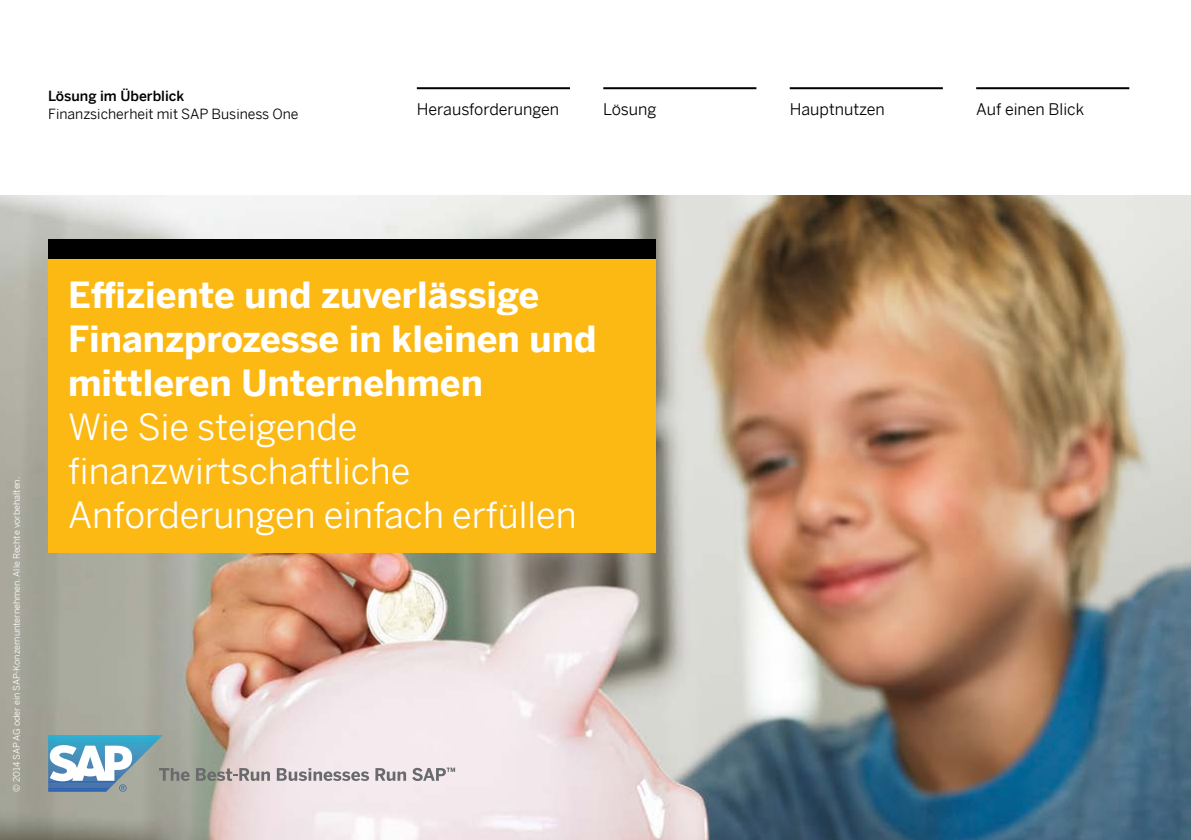
<style>
.page{position:relative;width:1191px;height:840px;background:#fff}
.page>*{position:absolute;margin:0;border:0;box-sizing:border-box;transform-origin:0 0}
.t1{font:700 36px/44px "Benton Sans";color:#fff}
.t2{font:36px/44px "Benton Sans";color:#fff}
.t3{font:16px "Benton Sans";color:#000}
.t4{font:14px "Benton Sans";color:#000}
.t5{font:500 14px "Benton Sans";color:#000}
.t6{font:9px "Benton Sans";color:#fff}
</style>
<div class="page">
<img style="left:0;top:195px;width:1191px;height:644px">
<div style="left:48px;top:258px;width:607px;height:294px;background:#fdb913"></div>
<div style="left:48px;top:238px;width:607px;height:20px;background:#000"></div>
<hr style="left:789px;top:87px;width:154px;height:2px;background:#000">
<hr style="left:603px;top:87px;width:153px;height:2px;background:#000">
<hr style="left:417px;top:87px;width:153px;height:2px;background:#000">
<hr style="left:976px;top:87px;width:153px;height:2px;background:#000">
<svg style="left:48px;top:734px;width:142px;height:57px"></svg>
<svg style="left:196px;top:767px;width:74px;height:13px"></svg>
<svg style="left:277px;top:767px;width:92px;height:13px"></svg>
<svg style="left:375px;top:767px;width:31px;height:13px"></svg>
<svg style="left:412px;top:767px;width:43px;height:13px"></svg>
<p class="t5" style="left:48px;top:84px;width:138px">Lösung im Überblick</p>
<p class="t4" style="left:48px;top:102px;width:252px">Finanzsicherheit mit SAP Business One</p>
<p class="t3" style="left:417px;top:95px;width:144px">Herausforderungen</p>
<p class="t3" style="left:603px;top:95px;width:55px">Lösung</p>
<p class="t3" style="left:789px;top:95px;width:97px">Hauptnutzen</p>
<p class="t3" style="left:976px;top:95px;width:109px">Auf einen Blick</p>
<p class="t6" style="left:9px;top:791px;width:316px;rotate:-90deg">© 2014 SAP AG oder ein SAP-Konzernunternehmen. Alle Rechte vorbehalten.</p>
<p class="t1" style="left:68px;top:269px;width:530px">Effiziente und zuverlässige<br>Finanzprozesse in kleinen und mittleren Unternehmen</p>
<p class="t2" style="left:68px;top:400px;width:510px">Wie Sie steigende finanzwirtschaftliche<br>Anforderungen einfach erfüllen</p>
</div>
